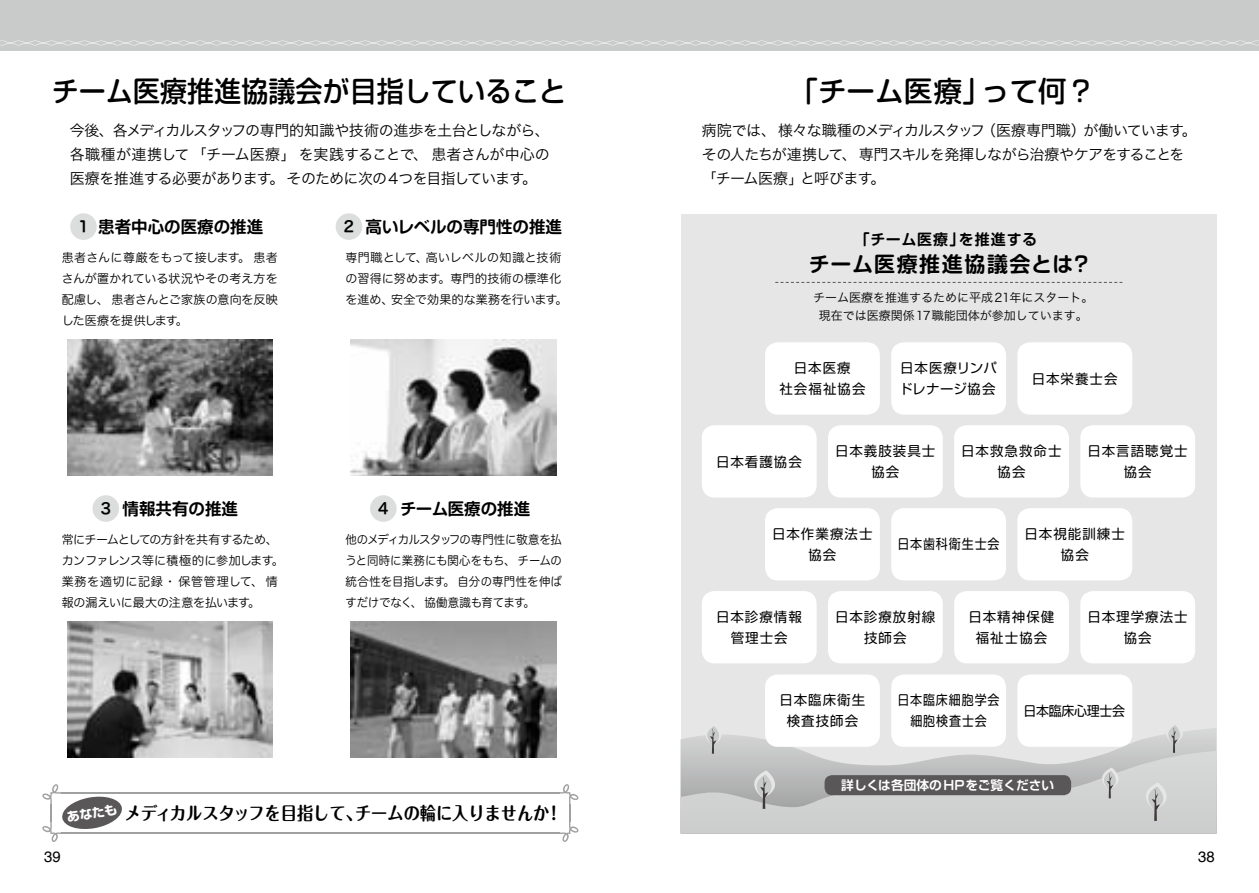
<style>
.page{position:relative;width:1259px;height:893px;background:#fff}
.page>*{position:absolute;margin:0;border:0;box-sizing:border-box;transform-origin:0 0}
.t1{font:500 28.5px "Soft Go Std";color:#000;scale:.95 1}
.t2{font:500 28.5px "Soft Go Std";color:#000}
.t3{font:700 21px "Soft Go Std De";letter-spacing:.075em;color:#000}
.t4{font:700 18px "Maru Fo Pro";color:#000;scale:.9 1}
.t5{font:700 16.5px "Soft Go Std De";color:#000}
.t6{font:15px "Hira Kaku Std W3";letter-spacing:-.045em;color:#000}
.t7{font:15px "Hira Kaku Std W3";color:#000}
.t8{font:15px "Hira Kaku Std W3";letter-spacing:-.08em;color:#000}
.t9{font:15px "Hira Kaku Std W3";letter-spacing:-.025em;color:#000}
.t10{font:700 15px "Soft Go Std De";letter-spacing:.055em;color:#000}
.t11{font:15px "Helvetica";color:#000}
.t12{font:15px "Hira Maru Std N W6";color:#000}
.t13{font:13.5px/21px "Soft Go Std";letter-spacing:.075em;color:#000;text-align:center}
.t14{font:13.5px "Soft Go Std";letter-spacing:.075em;color:#000;scale:.89 1}
.t15{font:13.5px "Soft Go Std";letter-spacing:-.02em;color:#000;scale:.96 1}
.t16{font:13.5px "Soft Go Std";letter-spacing:.04em;color:#000}
.t17{font:13.5px "Soft Go Std";letter-spacing:.025em;color:#000}
.t18{font:700 12.9px "Soft Go Std";color:#fff}
.t19{font:700 12.75px "Soft Go Std De";color:#fff}
.t20{font:12px/21px "Hira Maru Std N W3";color:#000}
.t21{font:12px/21px "Hira Maru Std N W3";color:#000;text-align:right;scale:.95 1}
.t22{font:12px/18px "Hira Kaku Std W3";color:#000}
.t23{font:12px/21px "Hira Maru Std N W3";letter-spacing:-.055em;color:#000}
.t24{font:12px "Hira Maru Std N W3";letter-spacing:.055em;color:#000}
.t25{font:12px "Hira Maru Std N W3";letter-spacing:.025em;color:#000}
.t26{font:12px "Hira Maru Std N W3";letter-spacing:.03em;color:#000}
.t27{font:12px "Hira Maru Std N W3";letter-spacing:.035em;color:#000}
</style>
<div class="page">
<div style="left:0;top:0;width:629px;height:51px;background:#c9caca"></div>
<div style="left:628px;top:0;width:631px;height:51px;background:#c9caca"></div>
<div style="left:680px;top:214px;width:536px;height:619px;background:#e6e6e6"></div>
<svg style="left:680px;top:722px;width:536px;height:111px"></svg>
<svg style="left:0;top:40px;width:1259px;height:6px"></svg>
<img style="left:67px;top:340px;width:205px;height:136px">
<img style="left:67px;top:621px;width:205px;height:136px">
<img style="left:351px;top:340px;width:205px;height:136px">
<img style="left:351px;top:621px;width:205px;height:136px">
<div style="left:70px;top:213px;width:27px;height:27px;background:#dcdddd;border-radius:50%"></div>
<div style="left:92px;top:495px;width:27px;height:27px;background:#dcdddd;border-radius:50%"></div>
<div style="left:336px;top:213px;width:26px;height:27px;background:#dcdddd;border-radius:50%"></div>
<div style="left:370px;top:495px;width:26px;height:27px;background:#dcdddd;border-radius:50%"></div>
<hr style="left:61px;top:792px;width:498px;height:2px;background:#9fa0a0">
<hr style="left:61px;top:832px;width:498px;height:2px;background:#9fa0a0">
<svg style="left:559px;top:784px;width:19px;height:58px"></svg>
<svg style="left:42px;top:784px;width:80px;height:58px"></svg>
<div style="left:765px;top:342px;width:115px;height:73px;background:#fff;border-radius:13px"></div>
<div style="left:891px;top:342px;width:115px;height:73px;background:#fff;border-radius:13px"></div>
<div style="left:1017px;top:342px;width:115px;height:73px;background:#fff;border-radius:13px"></div>
<div style="left:765px;top:508px;width:115px;height:72px;background:#fff;border-radius:13px"></div>
<div style="left:891px;top:508px;width:115px;height:72px;background:#fff;border-radius:13px"></div>
<div style="left:1017px;top:508px;width:115px;height:72px;background:#fff;border-radius:13px"></div>
<div style="left:765px;top:674px;width:115px;height:73px;background:#fff;border-radius:13px"></div>
<div style="left:891px;top:674px;width:115px;height:73px;background:#fff;border-radius:13px"></div>
<div style="left:1017px;top:674px;width:115px;height:73px;background:#fff;border-radius:13px"></div>
<div style="left:702px;top:425px;width:114px;height:72px;background:#fff;border-radius:13px"></div>
<div style="left:828px;top:425px;width:115px;height:72px;background:#fff;border-radius:13px"></div>
<div style="left:954px;top:425px;width:115px;height:72px;background:#fff;border-radius:13px"></div>
<div style="left:1080px;top:425px;width:115px;height:72px;background:#fff;border-radius:13px"></div>
<div style="left:702px;top:591px;width:114px;height:72px;background:#fff;border-radius:13px"></div>
<div style="left:828px;top:591px;width:115px;height:72px;background:#fff;border-radius:13px"></div>
<div style="left:954px;top:591px;width:115px;height:72px;background:#fff;border-radius:13px"></div>
<div style="left:1080px;top:591px;width:115px;height:72px;background:#fff;border-radius:13px"></div>
<svg style="left:775px;top:282px;width:347px;height:1px"></svg>
<div style="left:824px;top:775px;width:247px;height:20px;background:#595757;border-radius:8px"></div>
<h1 class="t1" style="left:52px;top:70px;width:543px">チーム医療推進協議会が目指していること</h1>
<p class="t6" style="left:70px;top:119px;width:481px">今後、各メディカルスタッフの専門的知識や技術の進歩を土台としながら、</p>
<p class="t7" style="left:70px;top:143px;width:481px">各職種が連携して「チーム医療」を実践することで、患者さんが中心の</p>
<p class="t6" style="left:522px;top:167px;width:16px">。</p>
<p class="t9" style="left:70px;top:167px;width:204px">医療を推進する必要があります</p>
<p class="t6" style="left:270px;top:167px;width:256px">。そのために次の４つを目指しています</p>
<p class="t12" style="left:78px;top:215px;width:12px">1</p>
<h3 class="t5" style="left:98px;top:215px;width:166px">患者中心の医療の推進</h3>
<p class="t12" style="left:344px;top:215px;width:12px">2</p>
<h3 class="t5" style="left:366px;top:215px;width:198px">高いレベルの専門性の推進</h3>
<p class="t25" style="left:62px;top:249px;width:180px">患者さんに尊厳をもって接します</p>
<p class="t20" style="left:176px;top:289px;width:103px;text-indent:-114px">配慮し、患者さんとご家族の意向を反映。</p>
<p class="t20" style="left:238px;top:247px;width:41px">。患者</p>
<p class="t20" style="left:62px;top:268px;width:217px">さんが置かれている状況やその考え方を</p>
<p class="t20" style="left:62px;top:310px;width:117px">した医療を提供します</p>
<p class="t26" style="left:426px;top:249px;width:137px">高いレベルの知識と技術</p>
<p class="t20" style="left:345px;top:247px;width:84px">専門職として、</p>
<p class="t20" style="left:345px;top:268px;width:97px">の習得に努めます</p>
<p class="t27" style="left:438px;top:270px;width:124px">。専門的技術の標準化</p>
<p class="t20" style="left:391px;top:289px;width:168px">安全で効果的な業務を行います</p>
<p class="t20" style="left:345px;top:289px;width:50px">を進め、</p>
<p class="t20" style="left:555px;top:289px;width:13px">。</p>
<p class="t12" style="left:101px;top:497px;width:12px">3</p>
<h3 class="t5" style="left:122px;top:497px;width:117px">情報共有の推進</h3>
<p class="t12" style="left:378px;top:497px;width:12px">4</p>
<h3 class="t5" style="left:400px;top:497px;width:132px">チーム医療の推進</h3>
<p class="t23" style="left:272px;top:529px;width:13px;text-indent:-210px">常にチームとしての方針を共有するため、。</p>
<p class="t20" style="left:62px;top:550px;width:213px">カンファレンス等に積極的に参加します</p>
<p class="t24" style="left:62px;top:573px;width:217px">業務を適切に記録・保管管理して、情</p>
<p class="t20" style="left:248px;top:592px;width:13px">。</p>
<p class="t20" style="left:62px;top:592px;width:190px">報の漏えいに最大の注意を払います</p>
<p class="t21" style="left:345px;top:529px;width:230px">他のメディカルスタッフの専門性に敬意を払うと同時に業務にも関心をもち、チームの。自分の専門性を伸ば</p>
<p class="t21" style="left:345px;top:571px;width:107px">統合性を目指します</p>
<p class="t21" style="left:345px;top:592px;width:191px">すだけでなく、協働意識も育てます</p>
<p class="t21" style="left:523px;top:592px;width:14px">。</p>
<p class="t18" style="left:65px;top:808px;width:52px;rotate:-10deg">あなたも</p>
<h3 class="t4" style="left:125px;top:799px;width:264px">メディカルスタッフを目指して、</h3>
<h3 class="t4" style="left:355px;top:799px;width:217px">チームの輪に入りませんか</h3>
<h3 class="t4" style="left:546px;top:799px;width:20px">!</h3>
<p class="t11" style="left:44px;top:845px;width:18px">39</p>
<h1 class="t2" style="left:789px;top:70px;width:203px">「チーム医療」</h1>
<h1 class="t2" style="left:981px;top:70px;width:115px">って何?</h1>
<p class="t6" style="left:981px;top:119px;width:106px">（医療専門職）</p>
<p class="t8" style="left:702px;top:119px;width:284px">病院では、様々な職種のメディカルスタッフ</p>
<p class="t6" style="left:702px;top:143px;width:484px">その人たちが連携して、専門スキルを発揮しながら治療やケアをすることを</p>
<p class="t6" style="left:870px;top:167px;width:16px">。</p>
<p class="t6" style="left:1083px;top:119px;width:102px">が働いています</p>
<p class="t6" style="left:1181px;top:119px;width:16px">。</p>
<p class="t6" style="left:702px;top:167px;width:103px">「チーム医療」</p>
<p class="t6" style="left:800px;top:167px;width:74px">と呼びます</p>
<p class="t10" style="left:855px;top:228px;width:111px">「チーム医療」</p>
<p class="t10" style="left:959px;top:228px;width:80px">を推進する</p>
<h2 class="t3" style="left:809px;top:249px;width:284px">チーム医療推進協議会とは？</h2>
<p class="t22" style="left:1009px;top:288px;width:85px">年にスタート。</p>
<p class="t22" style="left:818px;top:288px;width:271px;text-indent:-6px">チーム医療を推進するために平成２１<br>現在では医療関係１７職能団体が参加しています。</p>
<p class="t13" style="left:779px;top:356px;width:88px">日本医療<br>社会福祉協会</p>
<p class="t16" style="left:900px;top:358px;width:98px">日本医療リンパ</p>
<p class="t17" style="left:899px;top:379px;width:98px">ドレナージ協会</p>
<p class="t13" style="left:1031px;top:367px;width:87px">日本栄養士会</p>
<p class="t13" style="left:716px;top:450px;width:87px">日本看護協会</p>
<p class="t13" style="left:835px;top:439px;width:102px">日本義肢装具士</p>
<p class="t13" style="left:871px;top:460px;width:30px">協会</p>
<p class="t13" style="left:961px;top:439px;width:102px">日本救急救命士協会</p>
<p class="t13" style="left:1087px;top:439px;width:102px">日本言語聴覚士協会</p>
<p class="t13" style="left:772px;top:522px;width:102px">日本作業療法士</p>
<p class="t13" style="left:1024px;top:522px;width:102px">日本視能訓練士</p>
<p class="t14" style="left:897px;top:535px;width:116px">日本歯科衛生士会</p>
<p class="t13" style="left:808px;top:543px;width:30px">協会</p>
<p class="t13" style="left:1060px;top:543px;width:30px">協会</p>
<p class="t13" style="left:716px;top:605px;width:87px">日本診療情報管理士会</p>
<p class="t13" style="left:835px;top:605px;width:102px">日本診療放射線技師会</p>
<p class="t13" style="left:968px;top:605px;width:87px">日本精神保健福祉士協会</p>
<p class="t13" style="left:1087px;top:605px;width:102px">日本理学療法士協会</p>
<p class="t13" style="left:779px;top:689px;width:87px">日本臨床衛生検査技師会</p>
<p class="t14" style="left:897px;top:690px;width:116px">日本臨床細胞学会</p>
<p class="t14" style="left:910px;top:712px;width:88px">細胞検査士会</p>
<p class="t15" style="left:1023px;top:701px;width:107px">日本臨床心理士会</p>
<p class="t19" style="left:841px;top:776px;width:215px">詳しくは各団体のHPをご覧ください</p>
<p class="t11" style="left:1198px;top:845px;width:18px">38</p>
</div>
